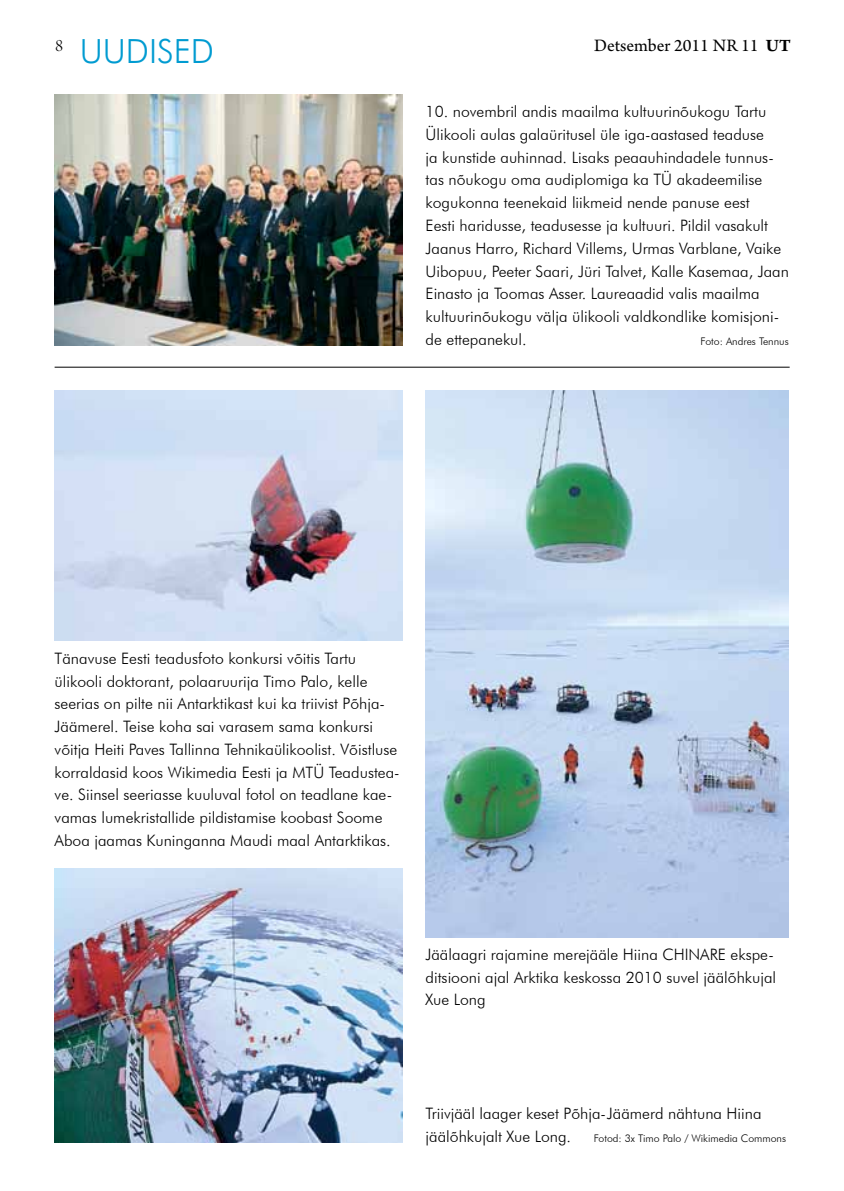
<style>
.page{position:relative;width:844px;height:1191px;background:#fff}
.page>*{position:absolute;margin:0;border:0;box-sizing:border-box;transform-origin:0 0}
.t1{font:300 33.25px "Futura BT";color:#009bd1}
.t2{font:18.38px "Arno Pro";color:#000}
.t3{font:18.38px "Arno Pro Light Display";color:#000}
.t4{font:300 15.75px/22.8px "Futura BT";color:#000}
.t5{font:300 10.5px "Futura BT";color:#000}
.s1{font-weight:700}
</style>
<div class="page">
<img style="left:55px;top:95px;width:347px;height:250px">
<hr style="left:55px;top:367px;width:734px;height:1px;background:#000">
<img style="left:55px;top:390px;width:347px;height:251px">
<img style="left:425px;top:390px;width:363px;height:547px">
<img style="left:55px;top:868px;width:347px;height:274px">
<p class="t3" style="left:55px;top:35px;width:10px">8</p>
<p class="t2" style="left:594px;top:35px;width:198px">Detsember 2011 nr 11 <span class="s1">UT</span></p>
<h1 class="t1" style="left:80px;top:31px;width:136px">uudised</h1>
<p class="t4" style="left:425px;top:100px;width:365px">10. novembril andis maailma kultuurinõukogu Tartu Ülikooli aulas galaüritusel üle iga-aastased teaduse<br>ja kunstide auhinnad. Lisaks peaauhindadele tunnus&shy;tas nõukogu oma audiplomiga ka TÜ akadeemilise kogukonna teenekaid liikmeid nende panuse eest<br>Eesti haridusse, teadusesse ja kultuuri. Pildil vasakult Jaanus Harro, Richard Villems, Urmas Varblane, Vaike Uibopuu, Peeter Saari, Jüri Talvet, Kalle Kasemaa, Jaan Einasto ja Toomas Asser. Laureaadid valis maailma kultuurinõukogu välja ülikooli valdkondlike komisjoni&shy;de ettepanekul.</p>
<p class="t5" style="left:700px;top:335px;width:90px">Foto: Andres Tennus</p>
<p class="t4" style="left:55px;top:646px;width:346px">Tänavuse Eesti teadusfoto konkursi võitis Tartu ülikooli doktorant, polaaruurija Timo Palo, kelle seerias on pilte nii Antarktikast kui ka triivist Põhja-Jäämerel. Teise koha sai varasem sama konkursi võitja Heiti Paves Tallinna Tehnikaülikoolist. Võistluse korraldasid koos Wikimedia Eesti ja MTÜ Teadustea&shy;ve. Siinsel seeriasse kuuluval fotol on teadlane kae&shy;vamas lumekristallide pildistamise koobast Soome Aboa jaamas Kuninganna Maudi maal Antarktikas.</p>
<p class="t4" style="left:425px;top:942px;width:352px">Jäälaagri rajamine merejääle Hiina CHINARE ekspe&shy;ditsiooni ajal Arktika keskossa 2010 suvel jäälõhkujal<br>Xue Long</p>
<p class="t4" style="left:425px;top:1102px;width:337px">Triivjääl laager keset Põhja-Jäämerd nähtuna Hiina jäälõhkujalt Xue Long.</p>
<p class="t5" style="left:593px;top:1132px;width:194px">Fotod: 3x Timo Palo / Wikimedia Commons</p>
</div>
